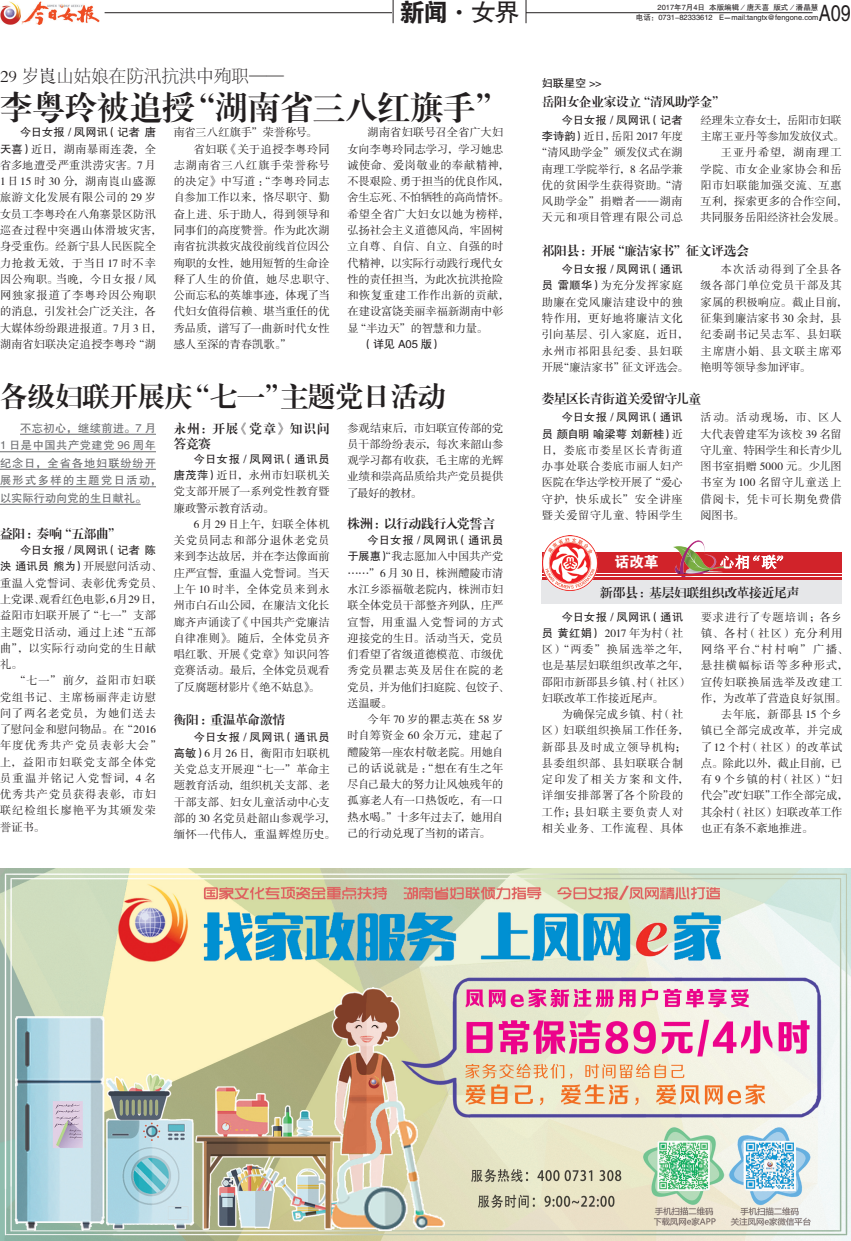
<style>
.page{position:relative;width:851px;height:1241px;background:#fff}
.page>*{position:absolute;margin:0;border:0;box-sizing:border-box;transform-origin:0 0}
.t1{font:32.5px "FZXBSJW GB1 0";color:#231f20}
.t2{font:27.5px "FZXBSJW GB1 0";color:#231f20}
.t3{font:25px "FZHTJW GB1 0";color:#231f20}
.t4{font:22.62px "FZHTJW GB1 0";color:#231f20;scale:.8 1}
.t5{font:17.5px "FZSYJW GB1 0";color:#231f20}
.t6{font:15px "FZDHTJW GB1 0";color:#fff}
.t7{font:12.5px "FZXBSJW GB1 0";color:#231f20}
.t8{font:12.5px/15px "FZXBSJW GB1 0";letter-spacing:.07em;color:#231f20}
.t9{font:12.5px "FZXBSJW GB1 0";letter-spacing:-.02em;color:#231f20}
.t10{font:11.25px/16.2px "FZSSJW GB1 0";letter-spacing:.02em;color:#231f20;text-align:justify}
.t11{font:11.25px/16.2px "FZSSJW GB1 0";color:#231f20}
.t12{font:11.25px/16.2px "FZSSJW GB1 0";letter-spacing:.09em;color:#231f20}
.t13{font:11.25px/16.2px "FZSSJW GB1 0";letter-spacing:.07em;color:#231f20}
.t14{font:11.25px/16.2px "FZHTJW GB1 0";letter-spacing:.015em;color:#231f20}
.t15{font:11.25px/16.2px "FZSSJW GB1 0";letter-spacing:.04em;color:#231f20}
.t16{font:11.25px/16.2px "FZSSJW GB1 0";letter-spacing:.05em;color:#231f20}
.t17{font:11.25px/17.5px "FZHTJW GB1 0";letter-spacing:.045em;color:#6c6d70}
.t18{font:11.25px "FZSSJW GB1 0";letter-spacing:-.01em;color:#231f20}
.t19{font:11.25px "FZSSJW GB1 0";letter-spacing:-.015em;color:#231f20}
.t20{font:11.25px "FZSSJW GB1 0";letter-spacing:.06em;color:#231f20}
.t21{font:11.25px "FZSSJW GB1 0";letter-spacing:.055em;color:#231f20}
.t22{font:11.25px "FZHTJW GB1 0";letter-spacing:.055em;color:#231f20}
.t23{font:11.25px "FZSSJW GB1 0";letter-spacing:-.02em;color:#231f20}
.t24{font:11.25px "FZSSJW GB1 0";letter-spacing:-.005em;color:#231f20}
.t25{font:11.25px/16.2px "FZHTJW GB1 0";letter-spacing:-.01em;color:#231f20;text-align:right}
.t26{font:11.25px "FZSSJW GB1 0";letter-spacing:.11em;color:#231f20}
.t27{font:11.25px "FZSSJW GB1 0";letter-spacing:.045em;color:#231f20}
.t28{font:11.25px "FZSSJW GB1 0";letter-spacing:.075em;color:#231f20}
.t29{font:11.25px "FZSSJW GB1 0";letter-spacing:.15em;color:#231f20}
.t30{font:11.25px "FZSSJW GB1 0";letter-spacing:-.035em;color:#231f20}
.t31{font:7.5px "FZHTJW GB1 0";color:#231f20}
.s1{font-family:"FZSSK GBK1 0"}
.s2{font-family:"FZDHTJW GB1 0"}
.s3{font-family:"FZSSJW GB1 0"}
.s4{font-family:"FZHTJW GB1 0"}
</style>
<div class="page">
<hr style="left:105px;top:12px;width:707px;height:1px;background:#231f20">
<img style="left:0;top:1px;width:99px;height:24px">
<div style="left:392px;top:0;width:133px;height:25px;background:#fff"></div>
<svg style="left:393px;top:0;width:1px;height:23px"></svg>
<svg style="left:525px;top:0;width:1px;height:23px"></svg>
<img style="left:0;top:868px;width:850px;height:372px">
<hr style="left:20px;top:434px;width:136px;height:1px;background:#6c6d70">
<hr style="left:0;top:451px;width:156px;height:1px;background:#6c6d70">
<hr style="left:0;top:469px;width:156px;height:1px;background:#6c6d70">
<hr style="left:0;top:486px;width:156px;height:1px;background:#6c6d70">
<hr style="left:0;top:504px;width:141px;height:1px;background:#6c6d70">
<div style="left:541px;top:579px;width:300px;height:24px;background:#e6e7e9"></div>
<div style="left:542px;top:552px;width:299px;height:21px;background:#d1232a"></div>
<img style="left:673px;top:540px;width:50px;height:37px">
<hr style="left:542px;top:574px;width:299px;height:2px;background:#d1232a">
<hr style="left:542px;top:577px;width:299px;height:2px;background:#d1232a">
<img style="left:542px;top:535px;width:55px;height:55px">
<svg style="left:719px;top:551px;width:64px;height:19px"></svg>
<h3 class="t5" style="left:0;top:67px;width:285px">29 岁<span class="s1">崀</span>山姑娘在防汛抗洪中殉职——</h3>
<h3 class="t3" style="left:399px;top:-1px;width:121px"><span class="s2">新闻</span>·女界</h3>
<h1 class="t1" style="left:0;top:90px;width:509px">李粤玲被追授“湖南省三八红旗手”</h1>
<p class="t11" style="left:347px;top:125px;width:163px;text-indent:20px">湖南省妇联号召全省广大妇女向李粤玲同志学习，学习她忠诚使命、爱岗敬业的奉献精神，不畏艰险、勇于担当的优良作风，舍生忘死、不怕牺牲的高尚情怀。希望全省广大妇女以她为榜样，弘扬社会主义道德风尚，牢固树立自尊、自信、自立、自强的时代精神，以实际行动践行现代女性的责任担当，为此次抗洪抢险和恢复重建工作作出新的贡献，在建设富饶美丽幸福新湖南中彰显“半边天”的智慧和力量。</p>
<p class="t14" style="left:362px;top:336px;width:81px">（详见 A05 版）</p>
<h2 class="t2" style="left:0;top:381px;width:447px">各级妇联开展庆“七一”主题党日活动</h2>
<p class="t17" style="left:0;top:419px;width:163px;text-indent:20px">不忘初心，继续前进。7 月<br>1 日是中国共产党建党 96 周年纪念日，全省各地妇联纷纷开展形式多样的主题党日活动，以实际行动向党的生日献礼。</p>
<p class="t7" style="left:0;top:526px;width:122px">益阳：奏响“五部曲”</p>
<p class="t14" style="left:0;top:542px;width:163px;text-indent:20px">今日女报 / 凤网讯（记者 陈泱 通讯员 熊为）<span class="s3">开展慰问活动、</span></p>
<p class="t10" style="left:0;top:575px;width:163px;text-align:left">重温入党誓词、表彰优秀党员、上党课、观看红色电影，6月29日，益阳市妇联开展了“七一”支部主题党日活动，通过上述“五部曲”，以实际行动向党的生日献礼。</p>
<p class="t12" style="left:0;top:672px;width:163px;text-indent:14px">“七一”前夕，益阳市妇联党组书记、主席杨丽萍走访慰问了两名老党员，为她们送去了慰问金和慰问物品。在“2016年度优秀共产党员表彰大会”上，益阳市妇联党支部全体党员重温并铭记入党誓词，4 名优秀共产党员获得表彰，市妇联纪检组长廖艳平为其颁发荣誉证书。</p>
<p class="t23" style="left:174px;top:127px;width:145px">南省三八红旗手”荣誉称号。</p>
<p class="t10" style="left:194px;top:141px;width:137px">省妇联《关于追授李粤玲同</p>
<p class="t28" style="left:174px;top:159px;width:157px">志湖南省三八红旗手荣誉称号</p>
<p class="t27" style="left:174px;top:175px;width:157px">的决定》中写道：“李粤玲同志</p>
<p class="t10" style="left:174px;top:190px;width:157px">自参加工作以来，恪尽职守、勤</p>
<p class="t18" style="left:174px;top:208px;width:157px">奋上进、乐于助人，得到领导和</p>
<p class="t11" style="left:174px;top:222px;width:157px">同事们的高度赞誉。作为此次湖</p>
<p class="t18" style="left:174px;top:240px;width:157px">南省抗洪救灾战役前线首位因公</p>
<p class="t18" style="left:174px;top:257px;width:157px">殉职的女性，她用短暂的生命诠</p>
<p class="t20" style="left:174px;top:273px;width:163px">释了人生的价值，她尽忠职守、</p>
<p class="t11" style="left:174px;top:287px;width:157px">公而忘私的英雄事迹，体现了当</p>
<p class="t23" style="left:174px;top:305px;width:157px">代妇女值得信赖、堪当重任的优</p>
<p class="t11" style="left:174px;top:320px;width:157px">秀品质，谱写了一曲新时代女性</p>
<p class="t24" style="left:174px;top:338px;width:119px">感人至深的青春凯歌。”</p>
<p class="t14" style="left:20px;top:125px;width:137px">今日女报 / 凤网讯（记者 唐</p>
<p class="t10" style="left:0;top:141px;width:163px;text-align:left"><span class="s4">天喜）</span>近日，湖南暴雨连袭，全省多地遭受严重洪涝灾害。7 月<br>1日15 时 30 分，湖南<span class="s1">崀</span>山盛源旅游文化发展有限公司的 29 岁女员工李粤玲在八角寨景区防汛巡查过程中突遇山体滑坡灾害，身受重伤。经新宁县人民医院全力抢救无效，于当日17 时不幸因公殉职。当晚，今日女报 / 凤网独家报道了李粤玲因公殉职的消息，引发社会广泛关注，各大媒体纷纷跟进报道。7 月 3 日，湖南省妇联决定追授李粤玲“湖</p>
<p class="t8" style="left:174px;top:421px;width:157px">永州：开展《党章》知识问答竞赛</p>
<p class="t22" style="left:194px;top:453px;width:137px">今日女报 / 凤网讯（通讯员</p>
<p class="t10" style="left:174px;top:467px;width:157px"><span class="s4">唐茂萍）</span>近日，永州市妇联机关党支部开展了一系列党性教育暨廉政警示教育活动。</p>
<p class="t10" style="left:174px;top:516px;width:157px;text-indent:20px">6 月 29 日上午，妇联全体机关党员同志和部分退休老党员来到李达故居，并在李达像面前庄严宣誓，重温入党誓词。当天上午 10 时半，全体党员来到永州市白石山公园，在廉洁文化长廊齐声诵读了《中国共产党廉洁自律准则》。随后，全体党员齐唱红歌、开展《党章》知识问答竞赛活动。最后，全体党员观看了反腐题材影片《绝不姑息》。</p>
<p class="t7" style="left:174px;top:712px;width:113px">衡阳：重温革命激情</p>
<p class="t22" style="left:194px;top:730px;width:137px">今日女报 / 凤网讯（通讯员</p>
<p class="t10" style="left:174px;top:745px;width:163px;text-align:left"><span class="s4">高敏）</span>6 月 26 日，衡阳市妇联机关党总支开展迎“七一”革命主题教育活动，组织机关支部、老干部支部、妇女儿童活动中心支部的 30 名党员赴韶山参观学习，缅怀一代伟人，重温辉煌历史。</p>
<p class="t10" style="left:347px;top:420px;width:157px">参观结束后，市妇联宣传部的党员干部纷纷表示，每次来韶山参观学习都有收获，毛主席的光辉业绩和崇高品质给共产党员提供了最好的教材。</p>
<p class="t7" style="left:347px;top:516px;width:149px">株洲：以行动践行入党誓言</p>
<p class="t22" style="left:367px;top:534px;width:137px">今日女报 / 凤网讯（通讯员</p>
<p class="t10" style="left:347px;top:549px;width:163px;text-align:left"><span class="s4">于展惠）</span>“我志愿加入中国共产党……”6 月 30 日，株洲醴陵市清水江乡添福敬老院内，株洲市妇联全体党员干部整齐列队，庄严宣誓，用重温入党誓词的方式迎接党的生日。活动当天，党员们看望了省级道德模范、市级优秀党员瞿志英及居住在院的老党员，并为他们扫庭院、包饺子、送温暖。</p>
<p class="t10" style="left:347px;top:711px;width:157px;text-indent:20px">今年 70 岁的瞿志英在 58 岁时自筹资金 60 余万元，建起了醴陵第一座农村敬老院。用她自己的话说就是：“想在有生之年尽自己最大的努力让风烛残年的孤寡老人有一口热饭吃，有一口热水喝。”十多年过去了，她用自己的行动兑现了当初的诺言。</p>
<p class="t31" style="left:657px;top:3px;width:162px">2017年7月4日 本版编辑／唐天喜 版式／潘晶慧</p>
<p class="t31" style="left:635px;top:13px;width:184px">电话：0731-82333612 E－mail:tangtx@fengone.com</p>
<h3 class="t4" style="left:818px;top:1px;width:42px">A09</h3>
<p class="t14" style="left:541px;top:75px;width:61px">妇联星空 &gt;&gt;</p>
<p class="t7" style="left:541px;top:94px;width:184px">岳阳女企业家设立“清风助学金”</p>
<p class="t14" style="left:561px;top:112px;width:123px">今日女报 / 凤网讯（记者</p>
<p class="t10" style="left:536px;top:129px;width:148px;text-align:center"><span class="s4">李诗韵）</span>近日，岳阳 2017 年度“清风助学金”颁发仪式在湖南理工学院举行，8 名品学兼优的贫困学生获得资助。“清风助学金”捐赠者——湖南天元和项目管理有限公司总</p>
<p class="t30" style="left:700px;top:114px;width:143px">经理朱立春女士，岳阳市妇联</p>
<p class="t19" style="left:700px;top:130px;width:145px">主席王亚丹等参加发放仪式。</p>
<p class="t26" style="left:720px;top:146px;width:123px">王亚丹希望，湖南理工</p>
<p class="t21" style="left:700px;top:163px;width:142px">学院、市女企业家协会和岳</p>
<p class="t21" style="left:700px;top:179px;width:143px">阳市妇联能加强交流、互惠</p>
<p class="t10" style="left:700px;top:194px;width:148px">互利，探索更多的合作空间，</p>
<p class="t19" style="left:700px;top:211px;width:146px">共同服务岳阳经济社会发展。</p>
<p class="t7" style="left:541px;top:244px;width:209px">祁阳县：开展“廉洁家书”征文评选会</p>
<p class="t14" style="left:561px;top:261px;width:123px">今日女报 / 凤网讯（通讯</p>
<p class="t16" style="left:541px;top:278px;width:148px"><span class="s4">员 雷顺华）</span>为充分发挥家庭助廉在党风廉洁建设中的独特作用，更好地将廉洁文化引向基层、引入家庭，近日，永州市祁阳县纪委、县妇联开展“廉洁家书”征文评选会。</p>
<p class="t15" style="left:700px;top:262px;width:148px;text-indent:20px">本次活动得到了全县各级各部门单位党员干部及其家属的积极响应。截止目前，征集到廉洁家书 30 余封，县纪委副书记吴志军、县妇联主席唐小娟、县文联主席邓艳明等领导参加评审。</p>
<p class="t9" style="left:541px;top:391px;width:161px">娄星区长青街道关爱留守儿童</p>
<p class="t25" style="left:541px;top:409px;width:143px">今日女报 / 凤网讯（通讯<br>员 颜自明 喻梁萼 刘新桂）<span class="s3">近</span></p>
<p class="t10" style="left:541px;top:442px;width:143px">日，娄底市娄星区长青街道办事处联合娄底市丽人妇产医院在华达学校开展了“爱心守护，快乐成长”安全讲座暨关爱留守儿童、特困学生</p>
<p class="t10" style="left:700px;top:410px;width:143px">活动。活动现场，市、区人大代表曾建军为该校 39 名留守儿童、特困学生和长青少儿图书室捐赠 5000 元。少儿图书室为 100 名留守儿童送上借阅卡，凭卡可长期免费借阅图书。</p>
<h3 class="t6" style="left:614px;top:554px;width:46px">话改革</h3>
<p class="t7" style="left:600px;top:585px;width:200px">新邵县：基层妇联组织改革接近尾声</p>
<p class="t14" style="left:561px;top:609px;width:123px">今日女报 / 凤网讯（通讯</p>
<p class="t11" style="left:541px;top:625px;width:149px"><span class="s4">员 黄红娟）</span> 2017 年为村（社区）“两委”换届选举之年，也是基层妇联组织改革之年，邵阳市新邵县乡镇、村（社区）妇联改革工作接近尾声。</p>
<p class="t13" style="left:541px;top:706px;width:149px;text-indent:20px">为确保完成乡镇、村（社区）妇联组织换届工作任务，新邵县及时成立领导机构；县委组织部、县妇联联合制定印发了相关方案和文件，详细安排部署了各个阶段的工作；县妇联主要负责人对相关业务、工作流程、具体</p>
<p class="t13" style="left:701px;top:609px;width:143px">要求进行了专题培训；各乡</p>
<p class="t10" style="left:701px;top:625px;width:143px">镇、各村（社区）充分利用</p>
<p class="t29" style="left:701px;top:643px;width:149px">网络平台、“村村响”广播、</p>
<p class="t26" style="left:701px;top:659px;width:148px">悬挂横幅标语等多种形式，</p>
<p class="t20" style="left:701px;top:675px;width:143px">宣传妇联换届选举及改建工</p>
<p class="t24" style="left:701px;top:692px;width:147px">作，为改革了营造良好氛围。</p>
<p class="t20" style="left:721px;top:708px;width:123px">去年底，新邵县 15 个乡</p>
<p class="t20" style="left:701px;top:724px;width:143px">镇已全部完成改革，并完成</p>
<p class="t21" style="left:701px;top:740px;width:143px">了12 个村（社区）的改革试</p>
<p class="t19" style="left:701px;top:757px;width:143px">点。除此以外，截止目前，已</p>
<p class="t10" style="left:701px;top:771px;width:143px">有 9 个乡镇的村（社区）“妇</p>
<p class="t19" style="left:701px;top:789px;width:149px">代会”改“妇联”工作全部完成，</p>
<p class="t18" style="left:701px;top:805px;width:143px">其余村（社区）妇联改革工作</p>
<p class="t10" style="left:701px;top:820px;width:113px">也正有条不紊地推进。</p>
</div>
